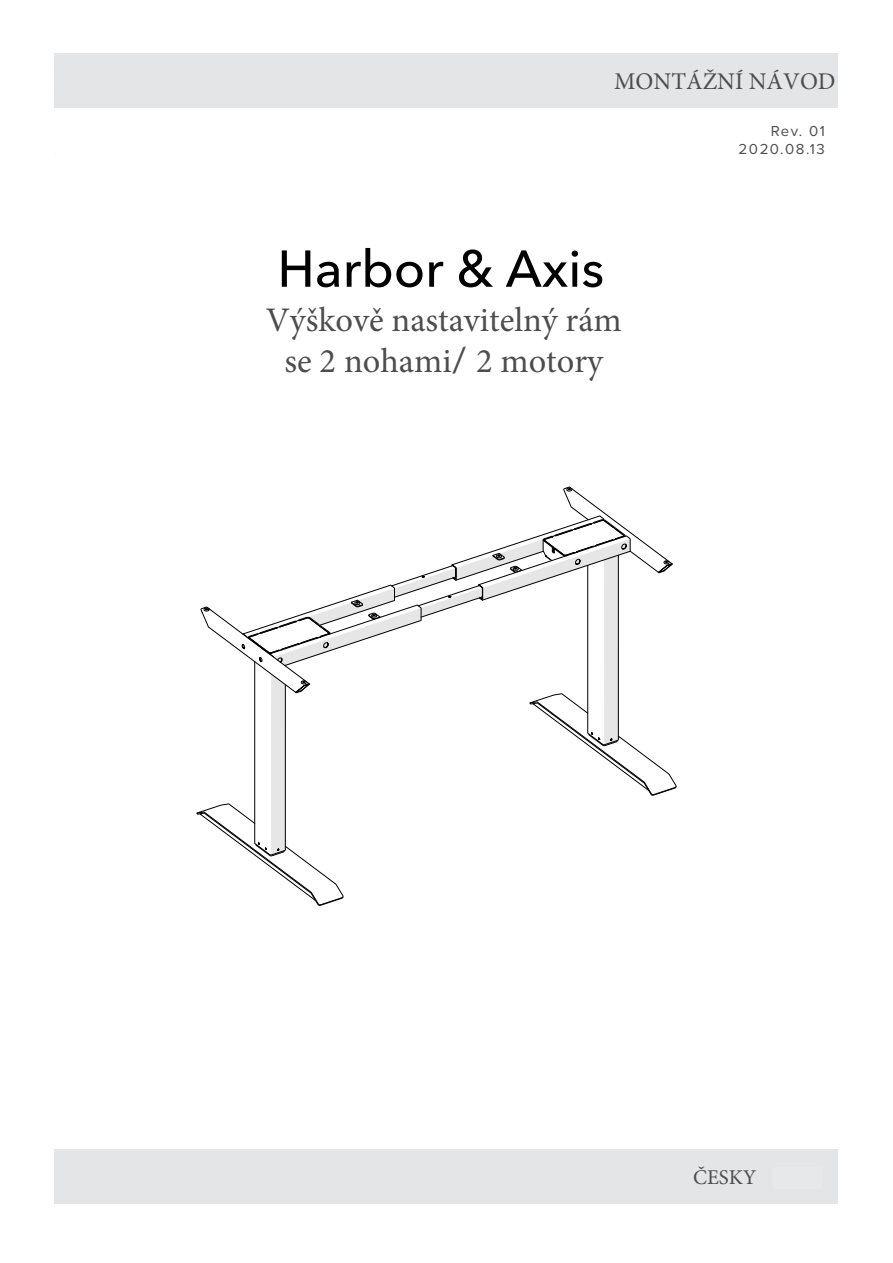
<style>
.page{position:relative;width:893px;height:1263px;background:#fff}
.page>*{position:absolute;margin:0;border:0;box-sizing:border-box;transform-origin:0 0}
.t1{font:500 51.3px "Avenir Next";color:#000}
.t2{font:34.5px/41.4px "Minion Pro";color:#4d4d4d;text-align:center}
.t3{font:24px "Minion Pro";color:#4d4d4d}
.t4{font:21px "Minion Pro";color:#4d4d4d}
.t5{font:15px "Proxima Nova";letter-spacing:.1em;color:#4d4d4d}
.s1{font-family:"Lato"}
</style>
<div class="page">
<div style="left:54px;top:54px;width:784px;height:54px;background:#e4e5e7"></div>
<div style="left:54px;top:1149px;width:784px;height:54px;background:#e4e5e7"></div>
<hr style="left:54px;top:154px;width:784px;height:1px;background:#e4e5e7">
<div style="left:55px;top:153px;width:782px;height:11px;background:#fff"></div>
<svg style="left:196px;top:486px;width:481px;height:420px"></svg>
<p class="t3" style="left:614px;top:66px;width:223px">MONTÁŽNÍ NÁVOD</p>
<p class="t5" style="left:771px;top:120px;width:56px">Rev. 01</p>
<p class="t5" style="left:739px;top:138px;width:88px">2020.08.13</p>
<p class="t1" style="left:277px;top:225px;width:328px">Harbor &amp; Axis</p>
<p class="t2" style="left:266px;top:299px;width:358px">Výškově nastavitelný rám se 2 nohami<span class="s1">/</span> 2 motory</p>
<p class="t4" style="left:693px;top:1163px;width:65px">ČESKY</p>
</div>
